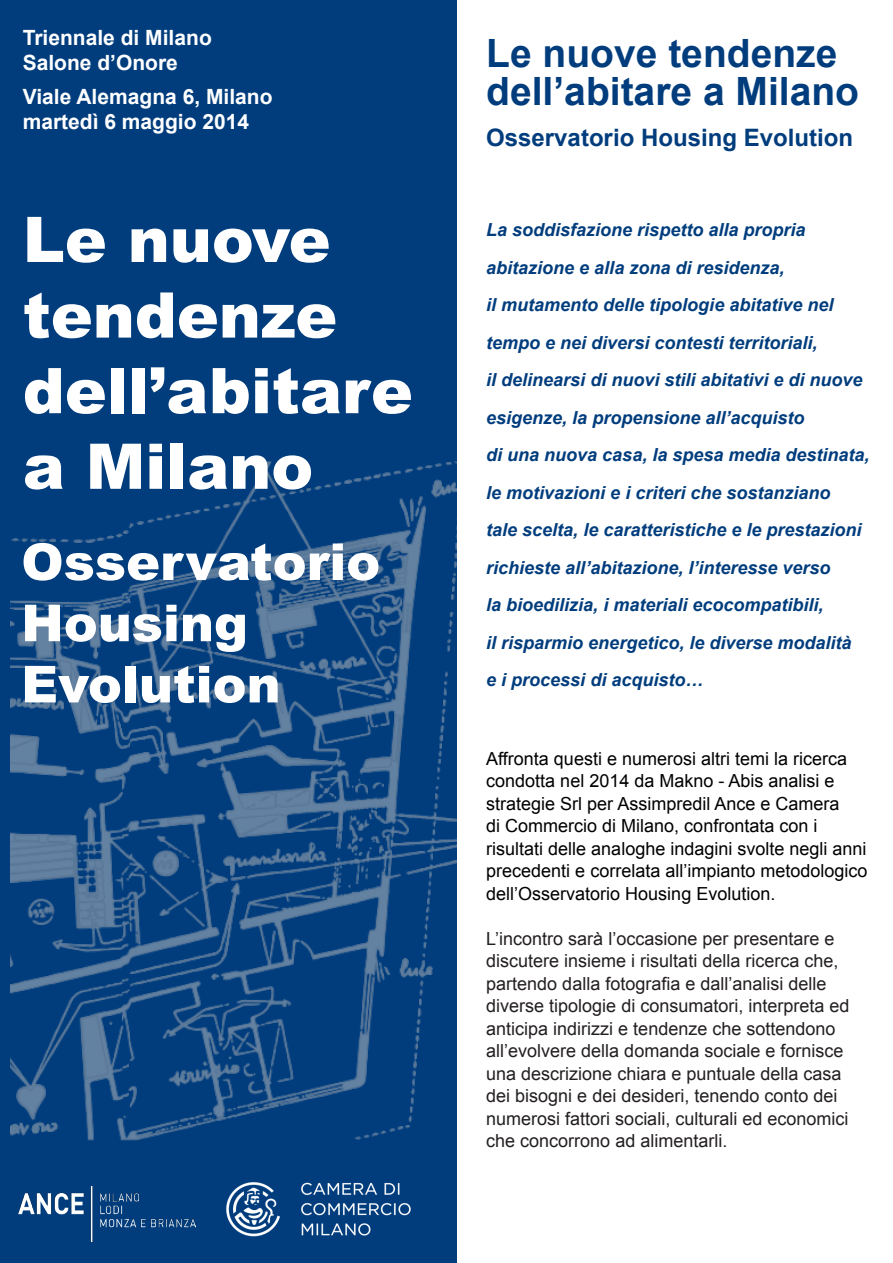
<style>
.page{position:relative;width:893px;height:1263px;background:#fff}
.page>*{position:absolute;margin:0;border:0;box-sizing:border-box;transform-origin:0 0}
.t1{font:900 63px/75.6px "Arial";color:#fff}
.t2{font:900 51px "Arial";color:#fff}
.t3{font:700 39px "Arial";color:#013d7d}
.t4{font:700 24px "Arial";color:#013d7d}
.t5{font:700 21px "Arial";color:#fff}
.t6{font:italic 700 18px/37.5px "Arial";color:#013d7d}
.t7{font:18px/22.5px "Arial";color:#231f20}
.t8{font:18px/22.5px "Arial";color:#000}
</style>
<div class="page">
<div style="left:0;top:0;width:456px;height:1263px;background:#013d7d"></div>
<img style="left:19px;top:1187px;width:176px;height:55px">
<img style="left:226px;top:1182px;width:185px;height:55px">
<img style="left:10px;top:462px;width:446px;height:678px">
<p class="t5" style="left:23px;top:24px;width:191px">Triennale di Milano</p>
<p class="t5" style="left:23px;top:49px;width:157px">Salone d’Onore</p>
<p class="t5" style="left:23px;top:83px;width:251px">Viale Alemagna 6, Milano</p>
<p class="t5" style="left:23px;top:108px;width:228px">martedì 6 maggio 2014</p>
<p class="t1" style="left:23px;top:200px;width:316px">Le nuove tendenze</p>
<p class="t1" style="left:23px;top:351px;width:392px">dell’abitare a Milano</p>
<p class="t2" style="left:21px;top:525px;width:361px">Osservatorio</p>
<p class="t2" style="left:21px;top:586px;width:228px">Housing</p>
<p class="t2" style="left:21px;top:647px;width:261px">Evolution</p>
<p class="t3" style="left:486px;top:27px;width:353px">Le nuove tendenze</p>
<p class="t3" style="left:486px;top:65px;width:374px">dell’abitare a Milano</p>
<p class="t4" style="left:486px;top:121px;width:368px">Osservatorio Housing Evolution</p>
<p class="t6" style="left:486px;top:212px;width:321px">La soddisfazione rispetto alla propria abitazione e alla zona di residenza,</p>
<p class="t6" style="left:486px;top:287px;width:349px">il mutamento delle tipologie abitative nel tempo e nei diversi contesti territoriali,</p>
<p class="t6" style="left:486px;top:362px;width:378px">il delinearsi di nuovi stili abitativi e di nuove esigenze, la propensione all’acquisto</p>
<p class="t6" style="left:486px;top:437px;width:385px">di una nuova casa, la spesa media destinata, le motivazioni e i criteri che sostanziano<br>tale scelta, le caratteristiche e le prestazioni richieste all’abitazione, l’interesse verso</p>
<p class="t6" style="left:486px;top:587px;width:339px">la bioedilizia, i materiali ecocompatibili,</p>
<p class="t6" style="left:486px;top:624px;width:367px">il risparmio energetico, le diverse modalità</p>
<p class="t6" style="left:486px;top:662px;width:219px">e i processi di acquisto…</p>
<p class="t8" style="left:486px;top:747px;width:383px">Affronta questi e numerosi altri temi la ricerca condotta nel 2014 da Makno - Abis analisi e strategie Srl per Assimpredil Ance e Camera<br>di Commercio di Milano, confrontata con i risultati delle analoghe indagini svolte negli anni precedenti e correlata all’impianto metodologico dell’Osservatorio Housing Evolution.</p>
<p class="t7" style="left:486px;top:927px;width:365px">L’incontro sarà l’occasione per presentare e discutere insieme i risultati della ricerca che, partendo dalla fotografia e dall’analisi delle diverse tipologie di consumatori, interpreta ed anticipa indirizzi e tendenze che sottendono all’evolvere della domanda sociale e fornisce una descrizione chiara e puntuale della casa dei bisogni e dei desideri, tenendo conto dei numerosi fattori sociali, culturali ed economici che concorrono ad alimentarli.</p>
</div>
